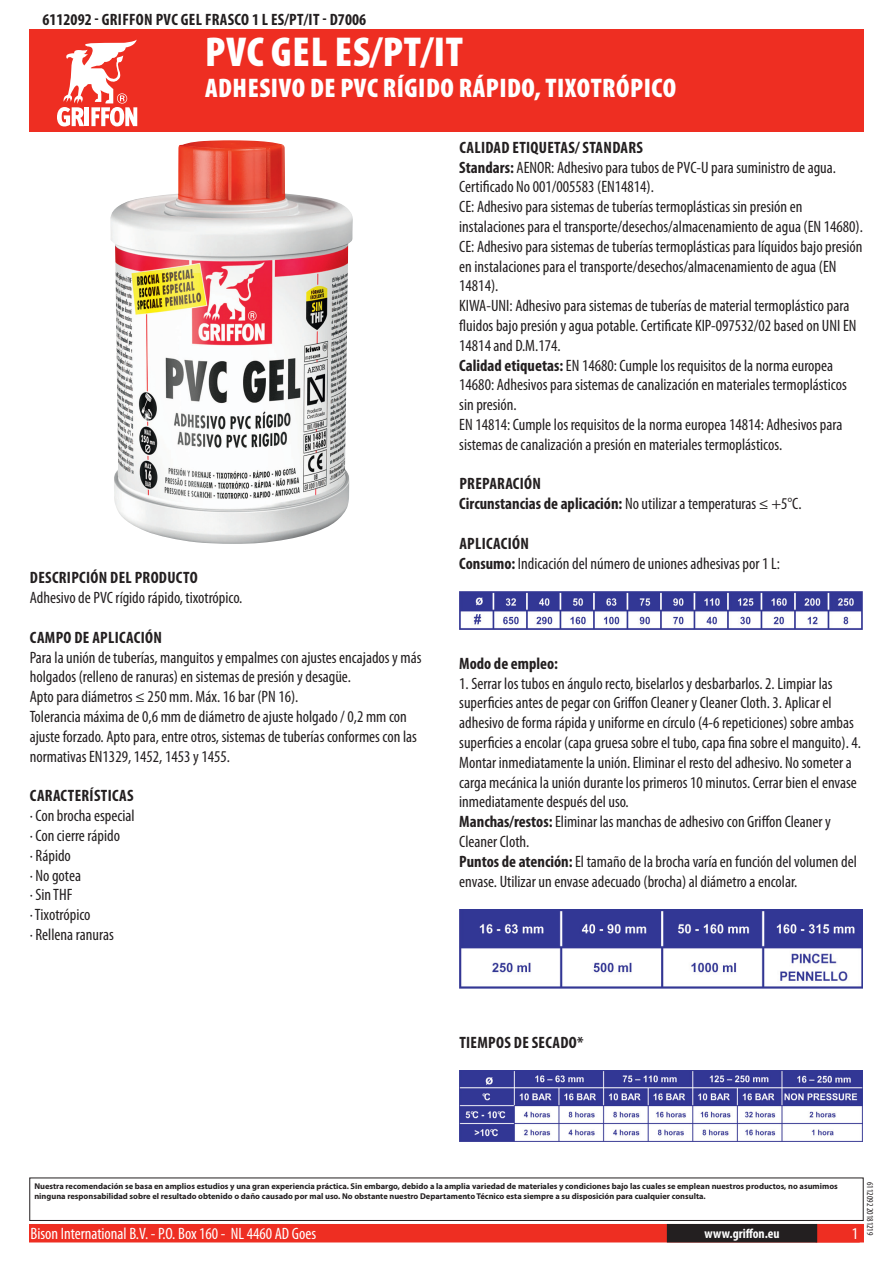
<style>
.page{position:relative;width:893px;height:1263px;background:#fff}
.page>*{position:absolute;margin:0;border:0;box-sizing:border-box;transform-origin:0 0}
.t1{font:900 condensed 42px "Myriad Pro";letter-spacing:.02em;color:#fff}
.t2{font:900 condensed 27px "Myriad Pro";letter-spacing:.02em;color:#fff}
.t3{font:condensed 16.5px/19.8px "Myriad Pro";color:#231f20}
.t4{font:700 condensed 16.5px/19.8px "Myriad Pro";letter-spacing:.02em;color:#231f20}
.t5{font:condensed 16.5px "Myriad Pro";color:#fff}
.t6{font:700 condensed 13.5px "Myriad Pro";color:#fff}
.t7{font:condensed 9px "Myriad Pro";color:#231f20}
.t8{font:700 8.4px/10.1px "Myriad Pro";color:#231f20}
.s1{font-weight:700}
.s2{font-weight:400}
</style>
<div class="page">
<div style="left:30px;top:1225px;width:833px;height:17px;background:#ee2e22"></div>
<div style="left:29px;top:1224px;width:835px;height:18px;border:2px solid #ee2e22"></div>
<div style="left:816px;top:1224px;width:44px;height:18px;border:2px solid #ee2e22"></div>
<div style="left:668px;top:1225px;width:148px;height:17px;background:#231f20"></div>
<div style="left:667px;top:1224px;width:150px;height:18px;border:2px solid #231f20"></div>
<div style="left:29px;top:1177px;width:835px;height:44px;border:1px solid #231f20"></div>
<div style="left:30px;top:30px;width:834px;height:102px;background:#ee2e22"></div>
<svg style="left:57px;top:39px;width:80px;height:87px"></svg>
<img style="left:459px;top:592px;width:404px;height:37px">
<img style="left:459px;top:910px;width:404px;height:78px">
<img style="left:459px;top:1071px;width:404px;height:70px">
<img style="left:110px;top:140px;width:243px;height:404px">
<p class="t4" style="left:43px;top:9px;width:325px">6112092 - GRIFFON PVC GEL FRASCO 1 L ES/PT/IT - D7006</p>
<h1 class="t1" style="left:205px;top:25px;width:243px">PVC GEL ES/PT/IT</h1>
<h2 class="t2" style="left:205px;top:70px;width:472px">ADHESIVO DE PVC RÍGIDO RÁPIDO, TIXOTRÓPICO</h2>
<p class="t4" style="left:30px;top:568px;width:169px">DESCRIPCIÓN DEL PRODUCTO</p>
<p class="t3" style="left:30px;top:588px;width:214px">Adhesivo de PVC rígido rápido, tixotrópico.</p>
<p class="t4" style="left:30px;top:627px;width:134px">CAMPO DE APLICACIÓN</p>
<p class="t3" style="left:30px;top:647px;width:393px">Para la unión de tuberías, manguitos y empalmes con ajustes encajados y más holgados (relleno de ranuras) en sistemas de presión y desagüe.<br>Apto para diámetros ≤ 250 mm. Máx. 16 bar (PN 16).<br>Tolerancia máxima de 0,6 mm de diámetro de ajuste holgado / 0,2 mm con ajuste forzado. Apto para, entre otros, sistemas de tuberías conformes con las normativas EN1329, 1452, 1453 y 1455.</p>
<p class="t4" style="left:30px;top:785px;width:105px">CARACTERÍSTICAS</p>
<p class="t3" style="left:30px;top:805px;width:106px">· Con brocha especial · Con cierre rápido<br>· Rápido<br>· No gotea<br>· Sin THF<br>· Tixotrópico<br>· Rellena ranuras</p>
<p class="t3" style="left:459px;top:137px;width:405px"><span class="s1">CALIDAD ETIQUETAS/ STANDARS<br>STANDARS:</span> AENOR: Adhesivo para tubos de PVC-U para suministro de agua.<br>Certificado No 001/005583 (EN14814).<br>CE: Adhesivo para sistemas de tuberías termoplásticas sin presión en instalaciones para el transporte/desechos/almacenamiento de agua (EN 14680).<br>CE: Adhesivo para sistemas de tuberías termoplásticas para líquidos bajo presión en instalaciones para el transporte/desechos/almacenamiento de agua (EN 14814).<br>KIWA-UNI: Adhesivo para sistemas de tuberías de material termoplástico para fluidos bajo presión y agua potable. Certificate KIP-097532/02 based on UNI EN 14814 and D.M.174.<br><span class="s1">CALIDAD ETIQUETAS:</span> EN 14680: Cumple los requisitos de la norma europea 14680: Adhesivos para sistemas de canalización en materiales termoplásticos sin presión.<br>EN 14814: Cumple los requisitos de la norma europea 14814: Adhesivos para sistemas de canalización a presión en materiales termoplásticos.</p>
<p class="t4" style="left:459px;top:474px;width:344px">PREPARACIÓN<br>CIRCUNSTANCIAS DE APLICACIÓN: <span class="s2">No utilizar a temperaturas ≤ +5°C.</span></p>
<p class="t3" style="left:459px;top:533px;width:322px"><span class="s1">APLICACIÓN<br>CONSUMO:</span> Indicación del número de uniones adhesivas por 1 L:</p>
<p class="t4" style="left:459px;top:653px;width:100px">MODO DE EMPLEO:</p>
<p class="t3" style="left:459px;top:673px;width:403px">1. Serrar los tubos en ángulo recto, biselarlos y desbarbarlos. 2. Limpiar las superficies antes de pegar con Griffon Cleaner y Cleaner Cloth. 3. Aplicar el adhesivo de forma rápida y uniforme en círculo (4-6 repeticiones) sobre ambas superficies a encolar (capa gruesa sobre el tubo, capa fina sobre el manguito). 4.<br>Montar inmediatamente la unión. Eliminar el resto del adhesivo. No someter a carga mecánica la unión durante los primeros 10 minutos. Cerrar bien el envase inmediatamente después del uso.<br><span class="s1">MANCHAS/RESTOS:</span> Eliminar las manchas de adhesivo con Griffon Cleaner y Cleaner Cloth.<br><span class="s1">PUNTOS DE ATENCIÓN:</span> El tamaño de la brocha varía en función del volumen del envase. Utilizar un envase adecuado (brocha) al diámetro a encolar.</p>
<p class="t4" style="left:459px;top:1032px;width:125px">TIEMPOS DE SECADO*</p>
<p class="t8" style="left:34px;top:1181px;width:805px">Nuestra recomendación se basa en amplios estudios y una gran experiencia práctica. Sin embargo, debido a la amplia variedad de materiales y condiciones bajo las cuales se emplean nuestros productos, no asumimos ninguna responsabilidad sobre el resultado obtenido o daño causado por mal uso. No obstante nuestro Departamento Técnico esta siempre a su disposición para cualquier consulta.</p>
<p class="t5" style="left:31px;top:1224px;width:287px">Bison International B.V. - P.O. Box 160 - NL 4460 AD Goes</p>
<p class="t6" style="left:704px;top:1225px;width:77px">WWW.GRIFFON.EU</p>
<p class="t5" style="left:852px;top:1224px;width:8px">1</p>
<p class="t7" style="left:875px;top:1182px;width:55px;rotate:90deg">6112092 20181219</p>
</div>
